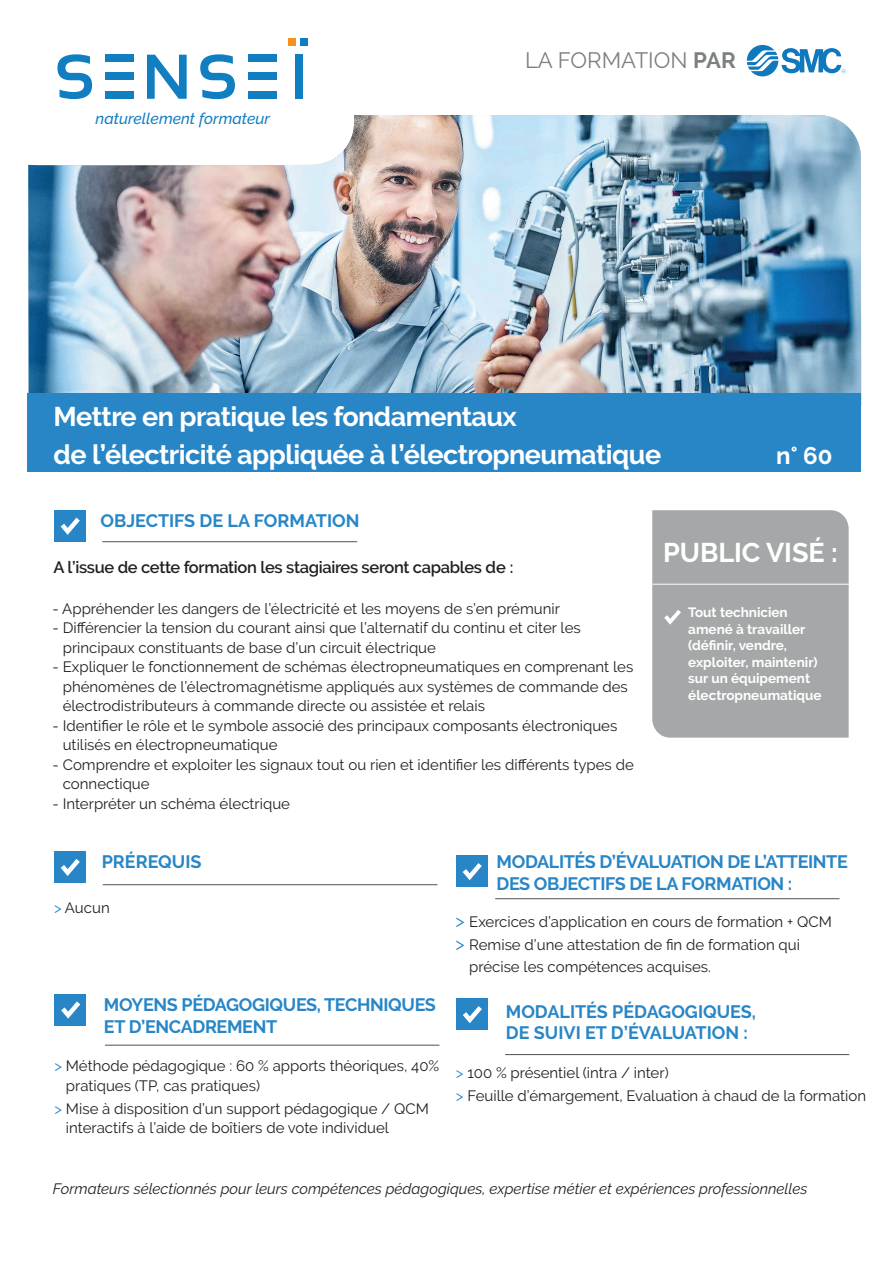
<style>
.page{position:relative;width:893px;height:1263px;background:#fff}
.page>*{position:absolute;margin:0;border:0;box-sizing:border-box;transform-origin:0 0}
.t1{font:700 27px/37.5px "Raleway";letter-spacing:-.02em;color:#fff}
.t2{font:700 27px "Raleway";color:#fff}
.t3{font:700 24px "Raleway";color:#fff}
.t4{font:22.2px "Raleway";color:#7d8081}
.t5{font:700 18px/21.6px "Raleway";letter-spacing:-.02em;color:#2886c7}
.t6{font:700 18px/21px "Raleway";color:#2886c7}
.t7{font:600 16.5px "Raleway";letter-spacing:-.02em;color:#231f20}
.t8{font:italic 500 15.6px "Raleway";color:#127ec2}
.t9{font:15px/19.5px "Raleway";color:#231f20}
.t10{font:italic 15px "Raleway";color:#231f20}
.t11{font:700 13.5px/16.5px "Raleway";color:#fff}
.s1{font-weight:700}
.s2{color:#2886c7}
.s3{font-size:18px;color:#2886c7}
</style>
<div class="page">
<div style="left:288px;top:38px;width:8px;height:8px;background:#f7931d"></div>
<div style="left:300px;top:38px;width:8px;height:8px;background:#127ec2"></div>
<svg style="left:57px;top:54px;width:35px;height:45px"></svg>
<svg style="left:147px;top:55px;width:40px;height:44px"></svg>
<svg style="left:200px;top:54px;width:35px;height:45px"></svg>
<div style="left:295px;top:55px;width:8px;height:44px;background:#127ec2"></div>
<div style="left:249px;top:55px;width:28px;height:7px;background:#127ec2"></div>
<div style="left:249px;top:73px;width:28px;height:7px;background:#127ec2"></div>
<div style="left:249px;top:92px;width:28px;height:7px;background:#127ec2"></div>
<div style="left:106px;top:55px;width:28px;height:7px;background:#127ec2"></div>
<div style="left:106px;top:73px;width:28px;height:7px;background:#127ec2"></div>
<div style="left:106px;top:92px;width:28px;height:7px;background:#127ec2"></div>
<svg style="left:747px;top:45px;width:98px;height:31px"></svg>
<hr style="left:102px;top:541px;width:255px;height:1px;background:#4f5153">
<div style="left:54px;top:510px;width:31px;height:32px;background:#2886c7"></div>
<svg style="left:60px;top:517px;width:20px;height:18px"></svg>
<hr style="left:105px;top:1045px;width:334px;height:1px;background:#4f5153">
<hr style="left:495px;top:898px;width:344px;height:1px;background:#4f5153">
<hr style="left:505px;top:1054px;width:344px;height:1px;background:#4f5153">
<hr style="left:103px;top:884px;width:334px;height:1px;background:#4f5153">
<div style="left:54px;top:851px;width:31px;height:32px;background:#2886c7"></div>
<svg style="left:60px;top:859px;width:20px;height:17px"></svg>
<div style="left:54px;top:994px;width:32px;height:31px;background:#2886c7"></div>
<div style="left:456px;top:856px;width:31px;height:31px;background:#2886c7"></div>
<div style="left:456px;top:999px;width:32px;height:31px;background:#2886c7"></div>
<svg style="left:61px;top:1001px;width:20px;height:18px"></svg>
<svg style="left:462px;top:863px;width:20px;height:18px"></svg>
<svg style="left:463px;top:1006px;width:19px;height:18px"></svg>
<div style="left:652px;top:510px;width:197px;height:228px;background:#a5a8a8"></div>
<hr style="left:652px;top:584px;width:197px;height:1px;background:#fff">
<img style="left:28px;top:115px;width:833px;height:278px">
<div style="left:27px;top:393px;width:834px;height:79px;background:#2886c7"></div>
<p class="t8" style="left:96px;top:109px;width:176px">naturellement formateur</p>
<h3 class="t4" style="left:525px;top:47px;width:212px">LA FORMATION <span class="s1">PAR</span></h3>
<h1 class="t1" style="left:54px;top:398px;width:609px">Mettre en pratique les fondamentaux<br>de l’électricité appliquée à l’électropneumatique</h1>
<p class="t6" style="left:101px;top:510px;width:261px">OBJECTIFS DE LA FORMATION</p>
<h2 class="t3" style="left:776px;top:442px;width:58px">n° 60</h2>
<p class="t7" style="left:54px;top:558px;width:462px">A l’issue de cette formation les stagiaires seront capables de :</p>
<h1 class="t2" style="left:663px;top:537px;width:176px">PUBLIC VISÉ :</h1>
<p class="t9" style="left:53px;top:599px;width:509px">- Appréhender les dangers de l’électricité et les moyens de s’en prémunir</p>
<p class="t9" style="left:63px;top:618px;width:520px;text-indent:-10px">- Différencier la tension du courant ainsi que l’alternatif du continu et citer les principaux constituants de base d’un circuit électrique</p>
<p class="t9" style="left:63px;top:657px;width:572px;text-indent:-10px">- Expliquer le fonctionnement de schémas électropneumatiques en comprenant les phénomènes de l’électromagnétisme appliqués aux systèmes de commande des électrodistributeurs à commande directe ou assistée et relais</p>
<p class="t9" style="left:63px;top:716px;width:556px;text-indent:-10px">- Identifier le rôle et le symbole associé des principaux composants électroniques utilisés en électropneumatique</p>
<p class="t9" style="left:63px;top:755px;width:573px;text-indent:-10px">- Comprendre et exploiter les signaux tout ou rien et identifier les différents types de connectique</p>
<p class="t9" style="left:53px;top:794px;width:239px">- Interpréter un schéma électrique</p>
<p class="t6" style="left:102px;top:851px;width:101px">PRÉREQUIS</p>
<p class="t11" style="left:688px;top:604px;width:135px">Tout technicien amené à travailler (définir, vendre, exploiter, maintenir) sur un équipement électropneumatique</p>
<p class="t5" style="left:497px;top:851px;width:353px">MODALITÉS D’ÉVALUATION DE L’ATTEINTE<br>DES OBJECTIFS DE LA FORMATION :</p>
<p class="t9" style="left:54px;top:898px;width:57px"><span class="s2">&gt;</span> Aucun</p>
<p class="t5" style="left:104px;top:994px;width:333px">MOYENS PÉDAGOGIQUES, TECHNIQUES<br>ET D’ENCADREMENT</p>
<p class="t9" style="left:66px;top:1056px;width:375px;text-indent:-11px"><span class="s2">&gt;</span> Méthode pédagogique : 60 % apports théoriques, 40% pratiques (TP, cas pratiques)</p>
<p class="t9" style="left:66px;top:1098px;width:364px;text-indent:-11px"><span class="s2">&gt;</span> Mise à disposition d’un support pédagogique / QCM interactifs à l’aide de boîtiers de vote individuel</p>
<p class="t9" style="left:455px;top:912px;width:378px"><span class="s3">&gt;</span> Exercices d’application en cours de formation + QCM</p>
<p class="t9" style="left:455px;top:934px;width:346px"><span class="s3">&gt;</span> Remise d’une attestation de fin de formation qui</p>
<p class="t9" style="left:469px;top:957px;width:243px">précise les compétences acquises.</p>
<p class="t6" style="left:506px;top:1001px;width:252px">MODALITÉS PÉDAGOGIQUES,<br>DE SUIVI ET D’ÉVALUATION :</p>
<p class="t9" style="left:456px;top:1062px;width:412px;line-height:22.5px"><span class="s2">&gt;</span> 100 % présentiel (intra / inter)<br><span class="s2">&gt;</span> Feuille d’émargement, Evaluation à chaud de la formation</p>
<p class="t10" style="left:53px;top:1180px;width:756px">Formateurs sélectionnés pour leurs compétences pédagogiques, expertise métier et expériences professionnelles</p>
</div>
